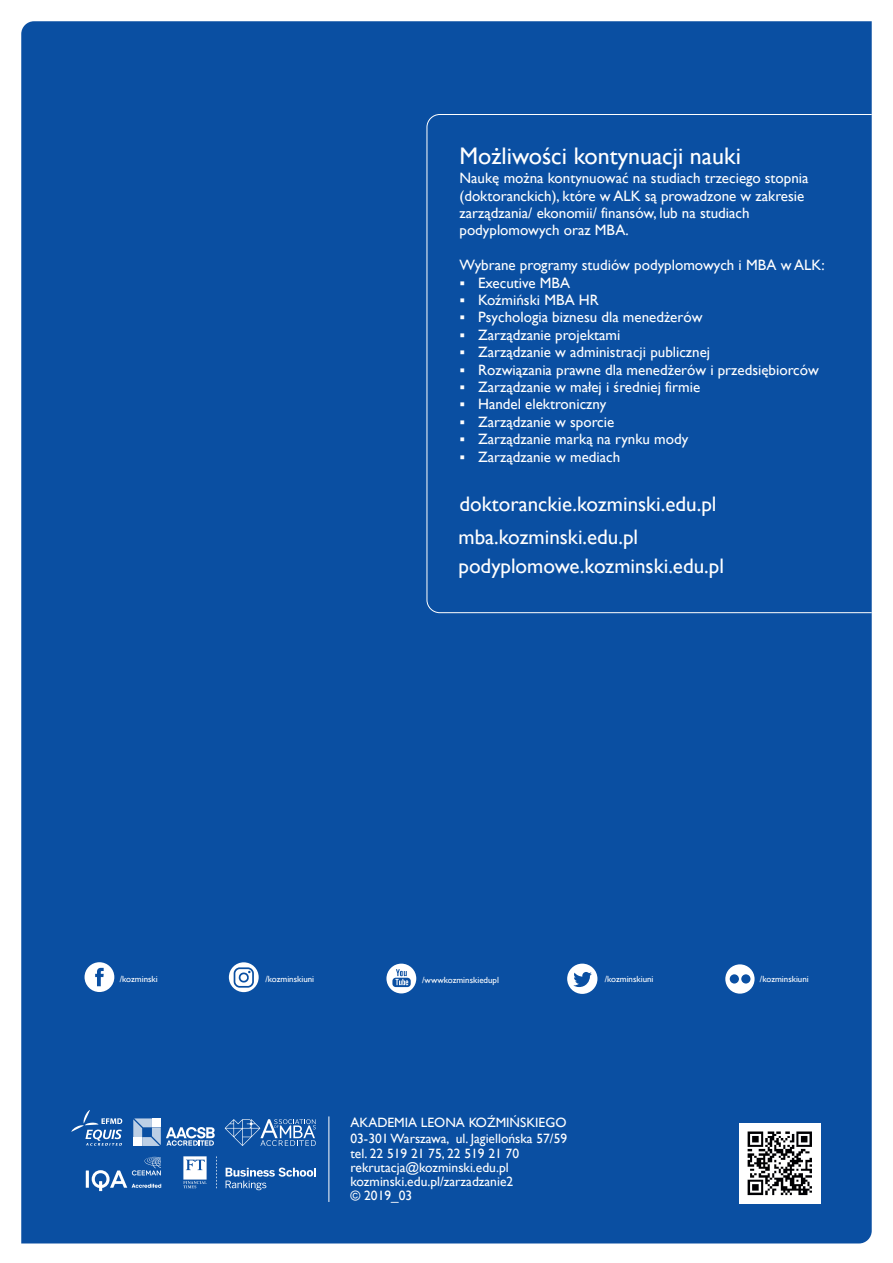
<style>
.page{position:relative;width:893px;height:1263px;background:#fff}
.page>*{position:absolute;margin:0;border:0;box-sizing:border-box;transform-origin:0 0}
.t1{font:24px "Gill Sans";color:#fff}
.t2{font:21px/33.3px "Gill Sans";color:#fff}
.t3{font:15px/17.4px "Gill Sans";color:#fff}
.t4{font:13.5px/15.6px "Gill Sans";color:#fff;text-align:justify}
.t5{font:8.85px "Gill Sans";color:#fff}
</style>
<div class="page">
<div style="left:21px;top:21px;width:851px;height:1222px;background:#0a4fa2"></div>
<div style="left:426px;top:114px;width:446px;height:499px;background:#0a4fa2"></div>
<hr style="left:328px;top:1116px;width:1px;height:86px;background:#fff">
<svg style="left:71px;top:1110px;width:51px;height:36px;background:#356eb2"></svg>
<svg style="left:86px;top:1157px;width:75px;height:34px;background:#3971b4"></svg>
<svg style="left:183px;top:1156px;width:24px;height:32px"></svg>
<svg style="left:226px;top:1167px;width:90px;height:23px;background:#3f75b6"></svg>
<svg style="left:216px;top:1156px;width:1px;height:32px"></svg>
<svg style="left:133px;top:1118px;width:82px;height:28px"></svg>
<svg style="left:225px;top:1119px;width:91px;height:27px;background:#4076b6"></svg>
<svg style="left:725px;top:964px;width:30px;height:30px"></svg>
<svg style="left:85px;top:962px;width:29px;height:30px"></svg>
<svg style="left:386px;top:964px;width:30px;height:29px"></svg>
<svg style="left:567px;top:964px;width:30px;height:30px"></svg>
<svg style="left:229px;top:962px;width:30px;height:30px"></svg>
<svg style="left:234px;top:967px;width:20px;height:21px"></svg>
<img style="left:740px;top:1123px;width:80px;height:81px">
<h1 class="t1" style="left:459px;top:142px;width:283px">Możliwości kontynuacji nauki</h1>
<p class="t3" style="left:459px;top:170px;width:351px">Naukę można kontynuować na studiach trzeciego stopnia (doktoranckich), które w ALK są prowadzone w zakresie zarządzania/ ekonomii/ finansów, lub na studiach podyplomowych oraz MBA.</p>
<p class="t3" style="left:459px;top:257px;width:367px">Wybrane programy studiów podyplomowych i MBA w ALK:</p>
<p class="t3" style="left:459px;top:274px;width:112px">▪ Executive MBA</p>
<p class="t3" style="left:459px;top:291px;width:141px">▪ Koźmiński MBA HR</p>
<p class="t3" style="left:459px;top:309px;width:244px">▪ Psychologia biznesu dla menedżerów</p>
<p class="t3" style="left:459px;top:326px;width:162px">▪ Zarządzanie projektami</p>
<p class="t3" style="left:459px;top:344px;width:252px">▪ Zarządzanie w administracji publicznej</p>
<p class="t3" style="left:459px;top:361px;width:361px">▪ Rozwiązania prawne dla menedżerów i przedsiębiorców</p>
<p class="t3" style="left:459px;top:378px;width:242px">▪ Zarządzanie w małej i średniej firmie</p>
<p class="t3" style="left:459px;top:396px;width:148px">▪ Handel elektroniczny</p>
<p class="t3" style="left:459px;top:413px;width:156px">▪ Zarządzanie w sporcie</p>
<p class="t3" style="left:459px;top:431px;width:230px">▪ Zarządzanie marką na rynku mody</p>
<p class="t3" style="left:459px;top:448px;width:162px">▪ Zarządzanie w mediach</p>
<h2 class="t2" style="left:458px;top:487px;width:259px">doktoranckie.kozminski.edu.pl mba.kozminski.edu.pl</h2>
<h2 class="t2" style="left:458px;top:550px;width:267px">podyplomowe.kozminski.edu.pl</h2>
<p class="t5" style="left:120px;top:973px;width:40px">/kozminski</p>
<p class="t5" style="left:265px;top:974px;width:50px">/kozminskiuni</p>
<p class="t5" style="left:422px;top:974px;width:78px">/wwwkozminskiedupl</p>
<p class="t5" style="left:605px;top:974px;width:50px">/kozminskiuni</p>
<p class="t5" style="left:760px;top:974px;width:50px">/kozminskiuni</p>
<p class="t4" style="left:350px;top:1115px;width:218px">AKADEMIA LEONA KOŹMIŃSKIEGO 03-301 Warszawa, ul. Jagiellońska 57/59 tel. 22 519 21 75, 22 519 21 70</p>
<p class="t4" style="left:350px;top:1161px;width:164px;line-height:14.1px;text-align:left">rekrutacja@kozminski.edu.pl kozminski.edu.pl/zarzadzanie2 © 2019_03</p>
</div>
